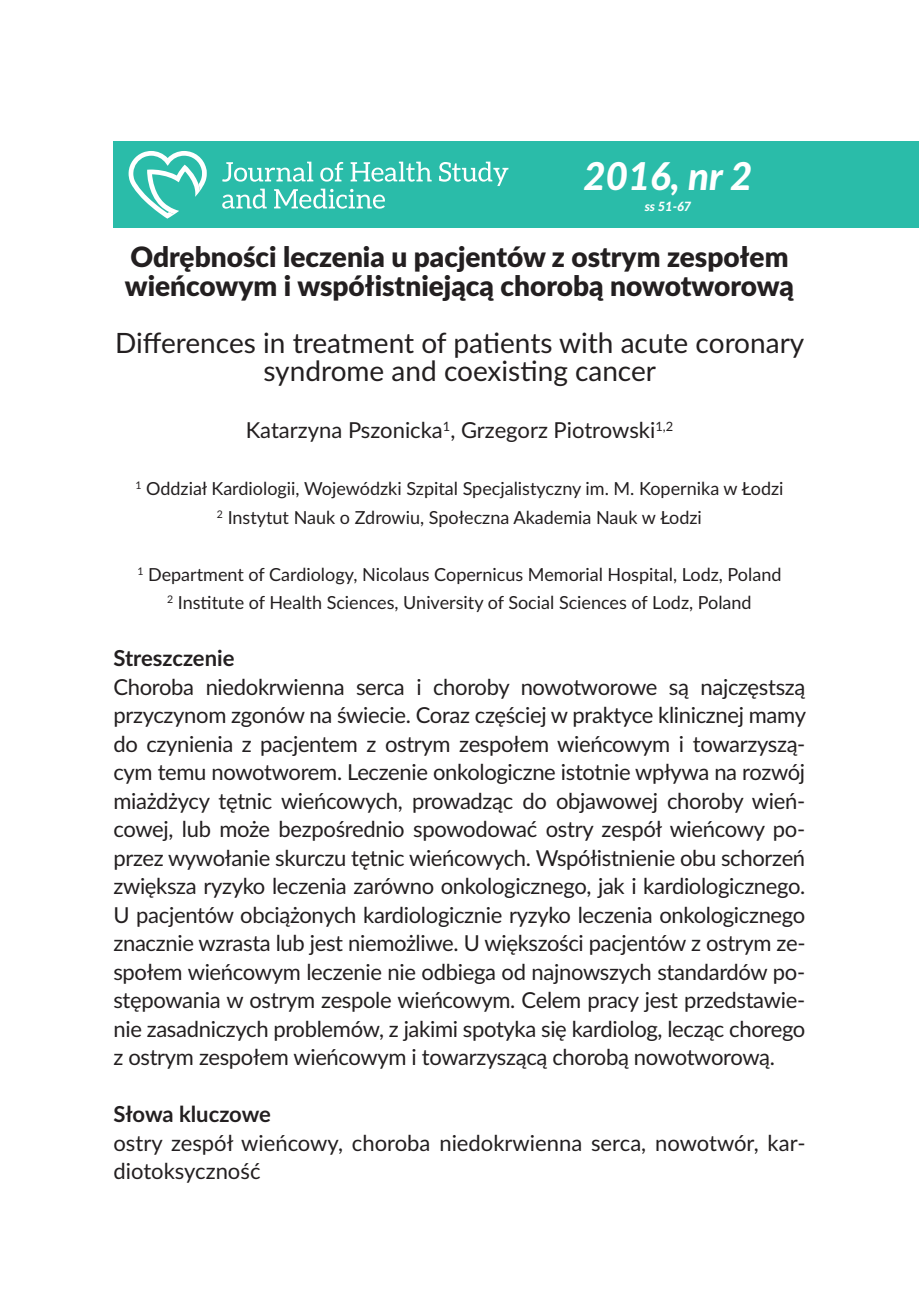
<style>
.page{position:relative;width:919px;height:1304px;background:#fff}
.page>*{position:absolute;margin:0;border:0;box-sizing:border-box;transform-origin:0 0}
.t1{font:italic 800 38.4px "Lato";color:#fff}
.t2{font:900 28px/28.6px "Lato";color:#231f20}
.t3{font:28px/28.6px "Lato";color:#231f20;text-align:center}
.t4{font:22px/28.4px "Lato";color:#231f20;text-align:justify}
.t5{font:700 22px "Lato";color:#231f20}
.t6{font:18px/28.4px "Lato";color:#231f20;text-align:center}
.t7{font:italic 800 12.8px "Lato";color:#fff}
</style>
<div class="page">
<div style="left:113px;top:142px;width:805px;height:86px;background:#2abca9"></div>
<svg style="left:222px;top:162px;width:91px;height:20px"></svg>
<svg style="left:320px;top:162px;width:23px;height:20px"></svg>
<svg style="left:350px;top:162px;width:81px;height:20px"></svg>
<svg style="left:439px;top:162px;width:69px;height:24px"></svg>
<svg style="left:222px;top:189px;width:45px;height:20px"></svg>
<svg style="left:274px;top:189px;width:111px;height:20px"></svg>
<svg style="left:129px;top:151px;width:78px;height:68px"></svg>
<h1 class="t1" style="left:583px;top:147px;width:171px">2016, nr 2</h1>
<p class="t7" style="left:644px;top:197px;width:48px">ss 51-67</p>
<p class="t2" style="left:125px;top:242px;width:670px">Odrębności leczenia u pacjentów z ostrym zespołem wieńcowym i współistniejącą chorobą nowotworową</p>
<p class="t3" style="left:115px;top:327px;width:690px">Differences in treatment of patients with acute coronary syndrome and coexisting cancer</p>
<p class="t4" style="left:246px;top:415px;width:429px">Katarzyna Pszonicka<sup>1</sup>, Grzegorz Piotrowski<sup>1,2</sup></p>
<p class="t6" style="left:135px;top:474px;width:649px"><sup>1</sup> Oddział Kardiologii, Wojewódzki Szpital Specjalistyczny im. M. Kopernika w Łodzi<br><sup>2</sup> Instytut Nauk o Zdrowiu, Społeczna Akademia Nauk w Łodzi</p>
<p class="t6" style="left:137px;top:559px;width:645px"><sup>1</sup> Department of Cardiology, Nicolaus Copernicus Memorial Hospital, Lodz, Poland<br><sup>2</sup> Institute of Health Sciences, University of Social Sciences of Lodz, Poland</p>
<p class="t5" style="left:113px;top:642px;width:122px">Streszczenie</p>
<p class="t4" style="left:113px;top:672px;width:694px">Choroba niedokrwienna serca i choroby nowotworowe są najczęstszą przyczynom zgonów na świecie. Coraz częściej w praktyce klinicznej mamy do czynienia z pacjentem z ostrym zespołem wieńcowym i towarzyszą&shy;cym temu nowotworem. Leczenie onkologiczne istotnie wpływa na rozwój miażdżycy tętnic wieńcowych, prowadząc do objawowej choroby wień&shy;cowej, lub może bezpośrednio spowodować ostry zespół wieńcowy po&shy;przez wywołanie skurczu tętnic wieńcowych. Współistnienie obu schorzeń zwiększa ryzyko leczenia zarówno onkologicznego, jak i kardiologicznego.<br>U pacjentów obciążonych kardiologicznie ryzyko leczenia onkologicznego znacznie wzrasta lub jest niemożliwe. U większości pacjentów z ostrym ze&shy;społem wieńcowym leczenie nie odbiega od najnowszych standardów po&shy;stępowania w ostrym zespole wieńcowym. Celem pracy jest przedstawie&shy;nie zasadniczych problemów, z jakimi spotyka się kardiolog, lecząc chorego z ostrym zespołem wieńcowym i towarzyszącą chorobą nowotworową.</p>
<p class="t5" style="left:113px;top:1098px;width:159px">Słowa kluczowe</p>
<p class="t4" style="left:113px;top:1128px;width:693px">ostry zespół wieńcowy, choroba niedokrwienna serca, nowotwór, kar&shy;diotoksyczność</p>
</div>
